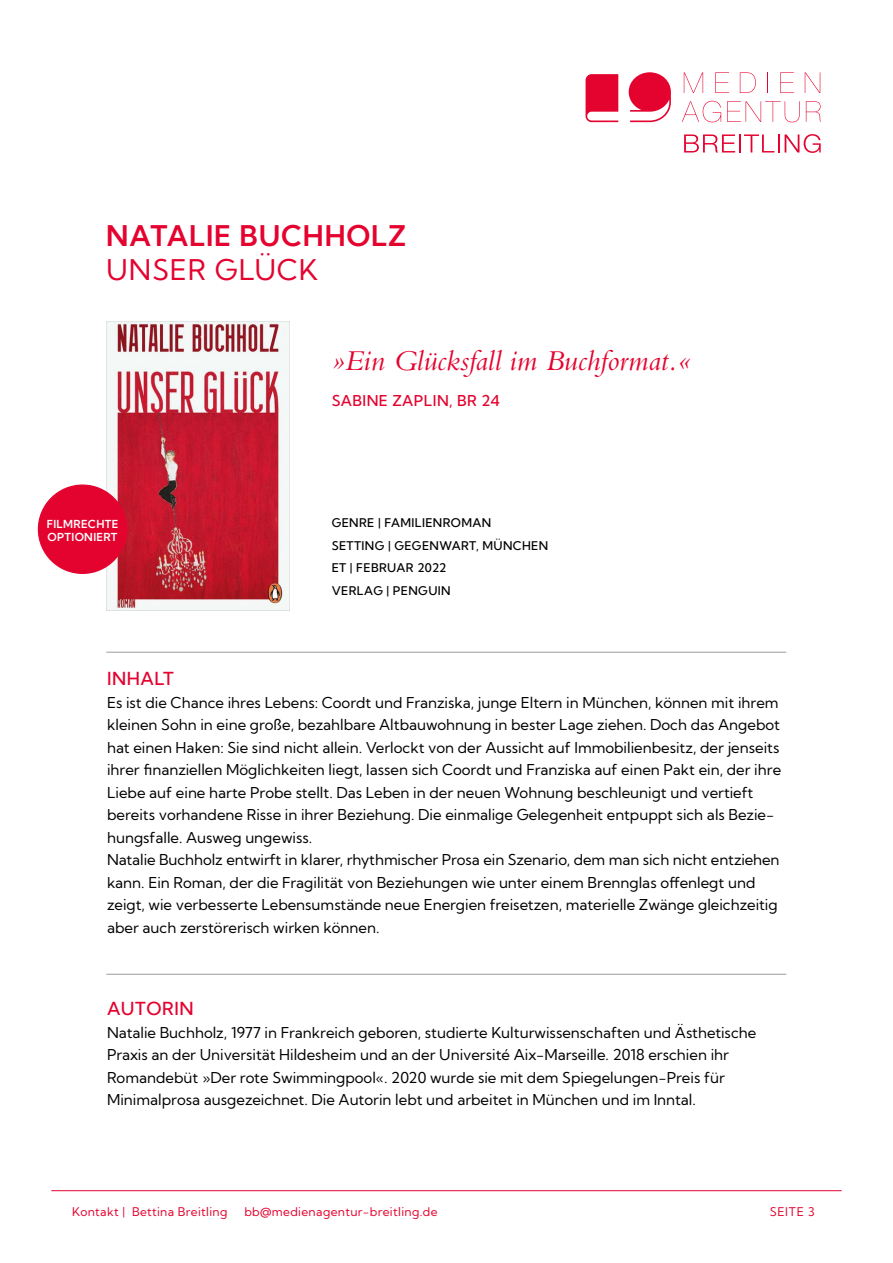
<style>
.page{position:relative;width:893px;height:1263px;background:#fff}
.page>*{position:absolute;margin:0;border:0;box-sizing:border-box;transform-origin:0 0}
.t1{font:italic 30px "Bembo Std";color:#e4032f}
.t2{font:600 28.5px "Kumbh Sans";letter-spacing:.03em;color:#e4032f}
.t3{font:28.5px "Kumbh Sans";letter-spacing:.03em;color:#e4032f}
.t4{font:500 18px "Kumbh Sans";letter-spacing:.03em;color:#e4032f}
.t5{font:15px/22.5px "Kumbh Sans";color:#000}
.t6{font:500 15px "Kumbh Sans";letter-spacing:.03em;color:#e4032f}
.t7{font:500 12px/22.5px "Kumbh Sans";letter-spacing:.03em;color:#000}
.t8{font:12px "Kumbh Sans";letter-spacing:.03em;color:#e4032f}
.t9{font:600 11.1px/12.5px "Kumbh Sans";letter-spacing:.03em;color:#fff}
</style>
<div class="page">
<hr style="left:51px;top:1190px;width:791px;height:1px;background:#e4032f">
<hr style="left:106px;top:652px;width:680px;height:1px;background:#9d9d9c">
<hr style="left:106px;top:974px;width:680px;height:1px;background:#9d9d9c">
<svg style="left:586px;top:74px;width:32px;height:48px"></svg>
<svg style="left:629px;top:72px;width:42px;height:50px"></svg>
<svg style="left:684px;top:72px;width:19px;height:21px"></svg>
<svg style="left:715px;top:72px;width:14px;height:21px"></svg>
<svg style="left:740px;top:72px;width:16px;height:21px"></svg>
<svg style="left:767px;top:72px;width:1px;height:21px"></svg>
<svg style="left:780px;top:72px;width:14px;height:21px"></svg>
<svg style="left:805px;top:72px;width:15px;height:21px"></svg>
<svg style="left:682px;top:101px;width:39px;height:21px"></svg>
<svg style="left:727px;top:101px;width:73px;height:21px"></svg>
<svg style="left:806px;top:101px;width:15px;height:21px"></svg>
<svg style="left:684px;top:134px;width:95px;height:18px"></svg>
<svg style="left:785px;top:134px;width:36px;height:19px"></svg>
<img style="left:107px;top:321px;width:182px;height:289px">
<div style="left:38px;top:485px;width:89px;height:88px;background:#e4032f;border-radius:50%"></div>
<h2 class="t2" style="left:106px;top:218px;width:301px">NATALIE BUCHHOLZ</h2>
<h2 class="t3" style="left:106px;top:252px;width:213px">UNSER GLÜCK</h2>
<p class="t9" style="left:47px;top:518px;width:73px">FILMRECHTE<br>OPTIONIERT</p>
<h1 class="t1" style="left:332px;top:343px;width:360px">»Ein Glücksfall im Buchformat.«</h1>
<p class="t6" style="left:332px;top:391px;width:170px">SABINE ZAPLIN, BR 24</p>
<p class="t7" style="left:332px;top:511px;width:218px">GENRE | FAMILIENROMAN<br>SETTING | GEGENWART, MÜNCHEN<br>ET | FEBRUAR 2022<br>VERLAG | PENGUIN</p>
<p class="t4" style="left:107px;top:668px;width:68px">INHALT</p>
<p class="t5" style="left:107px;top:691px;width:676px">Es ist die Chance ihres Lebens: Coordt und Franziska, junge Eltern in München, können mit ihrem kleinen Sohn in eine große, bezahlbare Altbauwohnung in bester Lage ziehen. Doch das Angebot hat einen Haken: Sie sind nicht allein. Verlockt von der Aussicht auf Immobilienbesitz, der jenseits ihrer finanziellen Möglichkeiten liegt, lassen sich Coordt und Franziska auf einen Pakt ein, der ihre Liebe auf eine harte Probe stellt. Das Leben in der neuen Wohnung beschleunigt und vertieft bereits vorhandene Risse in ihrer Beziehung. Die einmalige Gelegenheit entpuppt sich als Bezie&shy;hungsfalle. Ausweg ungewiss.<br>Natalie Buchholz entwirft in klarer, rhythmischer Prosa ein Szenario, dem man sich nicht entziehen kann. Ein Roman, der die Fragilität von Beziehungen wie unter einem Brennglas offenlegt und zeigt, wie verbesserte Lebensumstände neue Energien freisetzen, materielle Zwänge gleichzeitig aber auch zerstörerisch wirken können.</p>
<p class="t4" style="left:107px;top:997px;width:88px">AUTORIN</p>
<p class="t5" style="left:107px;top:1021px;width:651px">Natalie Buchholz, 1977 in Frankreich geboren, studierte Kulturwissenschaften und Ästhetische Praxis an der Universität Hildesheim und an der Université Aix-Marseille. 2018 erschien ihr Romandebüt »Der rote Swimmingpool«. 2020 wurde sie mit dem Spiegelungen-Preis für Minimalprosa ausgezeichnet. Die Autorin lebt und arbeitet in München und im Inntal.</p>
<p class="t8" style="left:72px;top:1204px;width:157px">Kontakt | Bettina Breitling</p>
<p class="t8" style="left:244px;top:1204px;width:195px">bb@medienagentur-breitling.de</p>
<p class="t8" style="left:770px;top:1204px;width:47px">SEITE 3</p>
</div>
